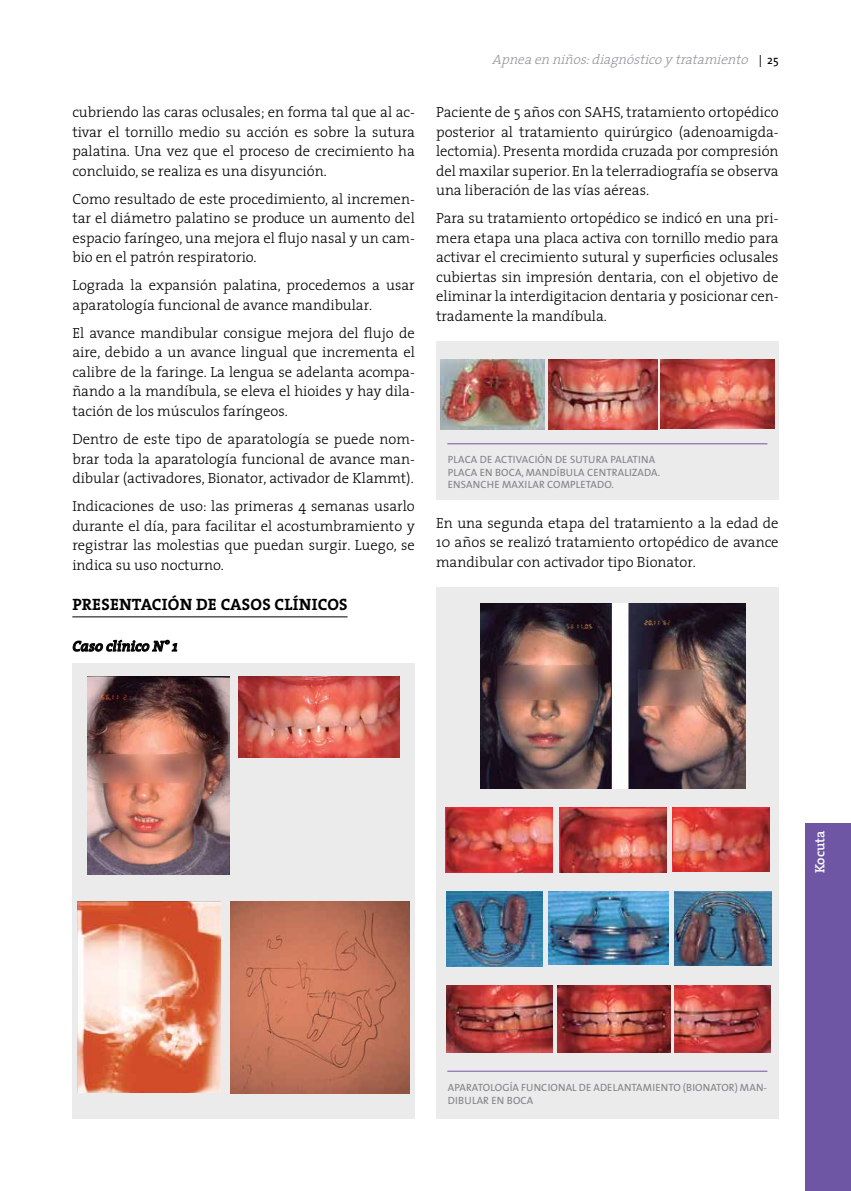
<style>
.page{position:relative;width:851px;height:1191px;background:#fff}
.page>*{position:absolute;margin:0;border:0;box-sizing:border-box;transform-origin:0 0}
.t1{font:700 16.5px "The Serif";color:#000}
.t2{font:300 14.7px/19.5px "The Serif";color:#000;text-align:justify}
.t3{font:italic 600 14.7px "The Serif";color:#000}
.t4{font:italic 300 13.5px "The Serif";color:#939598}
.t5{font:600 13.5px "The Serif";color:#fff}
.t6{font:10.5px/12.6px "The Sans";letter-spacing:.015em;color:#808285}
.s1{font-family:"The Sans";font-weight:400;font-style:normal;font-size:12px;color:#000}
</style>
<div class="page">
<div style="left:805px;top:823px;width:45px;height:368px;background:#6f56a4"></div>
<hr style="left:72px;top:616px;width:275px;height:1px;background:#000">
<svg style="left:73px;top:639px;width:104px;height:12px"></svg>
<div style="left:72px;top:663px;width:343px;height:455px;background:#ebebec"></div>
<div style="left:436px;top:341px;width:342px;height:159px;background:#ebebec"></div>
<div style="left:436px;top:587px;width:342px;height:531px;background:#ebebec"></div>
<img style="left:87px;top:676px;width:142px;height:198px">
<img style="left:238px;top:676px;width:161px;height:81px">
<img style="left:77px;top:901px;width:143px;height:191px">
<img style="left:230px;top:901px;width:180px;height:192px">
<img style="left:548px;top:359px;width:109px;height:70px">
<img style="left:660px;top:359px;width:114px;height:69px">
<img style="left:440px;top:359px;width:104px;height:70px">
<hr style="left:447px;top:443px;width:320px;height:1px;background:#6f56a4">
<img style="left:480px;top:603px;width:265px;height:185px">
<img style="left:445px;top:808px;width:107px;height:64px">
<img style="left:559px;top:808px;width:107px;height:64px">
<img style="left:672px;top:808px;width:97px;height:63px">
<img style="left:447px;top:891px;width:95px;height:75px">
<img style="left:548px;top:891px;width:120px;height:73px">
<img style="left:674px;top:891px;width:97px;height:74px">
<hr style="left:447px;top:1070px;width:320px;height:1px;background:#6f56a4">
<img style="left:447px;top:985px;width:106px;height:67px">
<img style="left:557px;top:985px;width:113px;height:67px">
<img style="left:674px;top:985px;width:96px;height:67px">
<p class="t2" style="left:72px;top:102px;width:344px">cubriendo las caras oclusales; en forma tal que al ac&shy;tivar el tornillo medio su acción es sobre la sutura palatina. Una vez que el proceso de crecimiento ha concluido, se realiza es una disyunción.</p>
<p class="t2" style="left:72px;top:189px;width:344px">Como resultado de este procedimiento, al incremen&shy;tar el diámetro palatino se produce un aumento del espacio faríngeo, una mejora el flujo nasal y un cam&shy;bio en el patrón respiratorio.</p>
<p class="t2" style="left:72px;top:275px;width:344px">Lograda la expansión palatina, procedemos a usar aparatología funcional de avance mandibular.</p>
<p class="t2" style="left:72px;top:323px;width:344px">El avance mandibular consigue mejora del flujo de aire, debido a un avance lingual que incrementa el calibre de la faringe. La lengua se adelanta acompa&shy;ñando a la mandíbula, se eleva el hioides y hay dila&shy;tación de los músculos faríngeos.</p>
<p class="t2" style="left:72px;top:429px;width:344px">Dentro de este tipo de aparatología se puede nom&shy;brar toda la aparatología funcional de avance man&shy;dibular (activadores, Bionator, activador de Klammt).</p>
<p class="t2" style="left:72px;top:496px;width:344px">Indicaciones de uso: las primeras 4 semanas usarlo durante el día, para facilitar el acostumbramiento y registrar las molestias que puedan surgir. Luego, se indica su uso nocturno.</p>
<p class="t1" style="left:72px;top:591px;width:21px">PRESENTACIÓN</p>
<p class="t1" style="left:196px;top:591px;width:36px">DE CASOS</p>
<p class="t1" style="left:274px;top:591px;width:35px">CLÍNICOS</p>
<p class="t3" style="left:72px;top:634px;width:107px">Caso clínico N° 1</p>
<p class="t4" style="left:492px;top:49px;width:288px">Apneaenniños:diagnósticoytratamiento <span class="s1">| 2 5</span></p>
<p class="t2" style="left:436px;top:102px;width:344px;text-indent:184px">, tratamiento ortopédico posterior al tratamiento quirúrgico (adenoamigda&shy;lectomia). Presenta mordida cruzada por compresión del maxilar superior. En la telerradiografía se observa una liberación de las vías aéreas.</p>
<p class="t2" style="left:436px;top:208px;width:344px">Para su tratamiento ortopédico se indicó en una pri&shy;mera etapa una placa activa con tornillo medio para activar el crecimiento sutural y superficies oclusales cubiertas sin impresión dentaria, con el objetivo de eliminar la interdigitacion dentaria y posicionar cen&shy;tradamente la mandíbula.</p>
<p class="t2" style="left:436px;top:102px;width:159px">Paciente de 5 años con SAHS</p>
<p class="t6" style="left:448px;top:453px;width:214px">PLACA DE ACTIVACIÓN DE SUTURA PALATINA<br>PLACA EN BOCA, MANDÍBULA CENTRALIZADA.<br>ENSANCH E MAXILAR COMPLETADO.</p>
<p class="t2" style="left:436px;top:512px;width:344px">En una segunda etapa del tratamiento a la edad de 10 años se realizó tratamiento ortopédico de avance mandibular con activador tipo Bionator.</p>
<p class="t5" style="left:808px;top:873px;width:44px;rotate:-90deg">Kocuta</p>
<p class="t6" style="left:448px;top:1081px;width:320px">APARATOLOGÍA FUNCIONAL DE ADELANTAMIENTO (BIONATOR) MAN-<br>DIBULAR EN BOCA</p>
</div>
